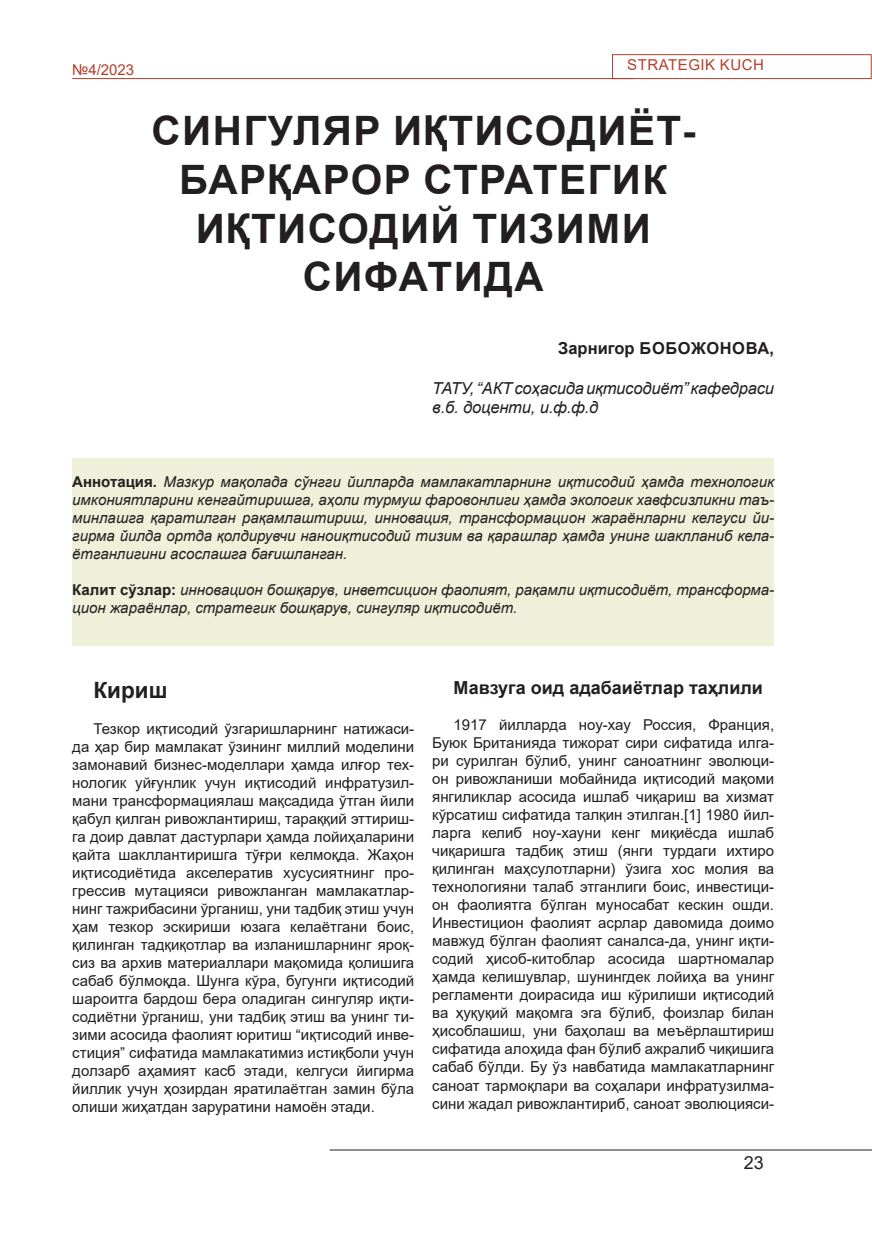
<style>
.page{position:relative;width:872px;height:1242px;background:#fff}
.page>*{position:absolute;margin:0;border:0;box-sizing:border-box;transform-origin:0 0}
.t1{font:700 40.5px/48.6px "Arial";letter-spacing:.035em;color:#231f20;text-align:center}
.t2{font:700 22.5px "Arial";color:#231f20}
.t3{font:700 18px "Arial";color:#231f20}
.t4{font:18px "Arial";color:#231f20}
.t5{font:italic 16.5px/19.8px "Arial";letter-spacing:-.01em;color:#231f20}
.t6{font:700 16.5px "Arial";letter-spacing:.03em;color:#231f20}
.t7{font:15px/18px "Arial";color:#231f20;text-align:justify}
.t8{font:italic 15px/18px "Arial";color:#231f20;text-align:justify}
.t9{font:15px "Arial";letter-spacing:.035em;color:#b2402a}
.s1{font-weight:700;font-style:normal}
</style>
<div class="page">
<hr style="left:330px;top:1149px;width:542px;height:1px;background:#231f20">
<div style="left:612px;top:54px;width:259px;height:25px;border:1px solid #b2402a"></div>
<hr style="left:72px;top:78px;width:562px;height:1px;background:#b2402a">
<div style="left:72px;top:458px;width:702px;height:188px;background:#eef0d9"></div>
<p class="t9" style="left:72px;top:60px;width:63px">№4/2023</p>
<p class="t9" style="left:627px;top:54px;width:138px">STRATEGIK KUCH</p>
<h1 class="t1" style="left:152px;top:107px;width:545px">Сингуляр иқтисодиёт&shy;барқарор стратегик иқтисодий тизими сифатида</h1>
<p class="t6" style="left:558px;top:336px;width:217px">Зарнигор Бобожонова,</p>
<p class="t5" style="left:432px;top:378px;width:343px">ТАТУ, “АКТ соҳасида иқтисодиёт” кафедраси в.б. доценти, и.ф.ф.д</p>
<p class="t8" style="left:72px;top:473px;width:703px"><span class="s1">Аннотация.</span> Мазкур мақолада сўнгги йилларда мамлакатларнинг иқтисодий ҳамда технологик имкониятларини кенгайтиришга, аҳоли турмуш фаровонлиги ҳамда экологик хавфсизликни таъ&shy;минлашга қаратилган рақамлаштириш, инновация, трансформацион жараёнларни келгуси йи&shy;гирма йилда ортда қолдирувчи наноиқтисодий тизим ва қарашлар ҳамда унинг шаклланиб кела&shy;ётганлигини асослашга бағишланган.</p>
<p class="t8" style="left:72px;top:581px;width:703px"><span class="s1">Калит сўзлар:</span> инновацион бошқарув, инветсицион фаолият, рақамли иқтисодиёт, трансформа&shy;цион жараёнлар, стратегик бошқарув, сингуляр иқтисодиёт.</p>
<h2 class="t2" style="left:94px;top:674px;width:75px">Кириш</h2>
<p class="t7" style="left:72px;top:719px;width:343px;text-indent:21px">ТЕЗКОР ИҚТИСОДИЙ ЎЗГАРИШЛАРНИНГ НАТИЖАСИ-ДА ҲАР БИР МАМЛАКАТ ЎЗИНИНГ МИЛЛИЙ МОДЕЛИНИ ЗАМОНАВИЙ БИЗНЕС-МОДЕЛЛАРИ ҲАМДА ИЛҒОР ТЕХ-НОЛОГИК УЙҒУНЛИК УЧУН ИҚТИСОДИЙ ИНФРАТУЗИЛ-МАНИ ТРАНСФОРМАЦИЯЛАШ МАҚСАДИДА ЎТГАН ЙИЛИ ҚАБУЛ ҚИЛГАН РИВОЖЛАНТИРИШ, ТАРАҚҚИЙ ЭТТИРИШ-ГА ДОИР ДАВЛАТ ДАСТУРЛАРИ ҲАМДА ЛОЙИҲАЛАРИНИ ҚАЙТА ШАКЛЛАНТИРИШГА ТЎҒРИ КЕЛМОҚДА. ЖАҲОН ИҚТИСОДИЁТИДА АКСЕЛЕРАТИВ ХУСУСИЯТНИНГ ПРО-ГРЕССИВ МУТАЦИЯСИ РИВОЖЛАНГАН МАМЛАКАТЛАР-НИНГ ТАЖРИБАСИНИ ЎРГАНИШ, УНИ ТАДБИҚ ЭТИШ УЧУН ҲАМ ТЕЗКОР ЭСКИРИШИ ЮЗАГА КЕЛАЁТГАНИ БОИС, ҚИЛИНГАН ТАДҚИҚОТЛАР ВА ИЗЛАНИШЛАРНИНГ ЯРОҚ-СИЗ ВА АРХИВ МАТЕРИАЛЛАРИ МАҚОМИДА ҚОЛИШИГА САБАБ БЎЛМОҚДА. ШУНГА КЎРА, БУГУНГИ ИҚТИСОДИЙ ШАРОИТГА БАРДОШ БЕРА ОЛАДИГАН СИНГУЛЯР ИҚТИ-СОДИЁТНИ ЎРГАНИШ, УНИ ТАДБИҚ ЭТИШ ВА УНИНГ ТИ-ЗИМИ АСОСИДА ФАОЛИЯТ ЮРИТИШ “ИҚТИСОДИЙ ИНВЕ-СТИЦИЯ” СИФАТИДА МАМЛАКАТИМИЗ ИСТИҚБОЛИ УЧУН ДОЛЗАРБ АҲАМИЯТ КАСБ ЭТАДИ, КЕЛГУСИ ЙИГИРМА ЙИЛЛИК УЧУН ҲОЗИРДАН ЯРАТИЛАЁТГАН ЗАМИН БЎЛА ОЛИШИ ЖИҲАТДАН ЗАРУРАТИНИ НАМОЁН ЭТАДИ.</p>
<p class="t3" style="left:453px;top:675px;width:311px">Мавзуга оид адабаиётлар таҳлили</p>
<p class="t7" style="left:432px;top:716px;width:343px;text-indent:21px">1917 ЙИЛЛАРДА НОУ-ХАУ РОССИЯ, ФРАНЦИЯ, БУЮК БРИТАНИЯДА ТИЖОРАТ СИРИ СИФАТИДА ИЛГА-РИ СУРИЛГАН БЎЛИБ, УНИНГ САНОАТНИНГ ЭВОЛЮЦИ-ОН РИВОЖЛАНИШИ МОБАЙНИДА ИҚТИСОДИЙ МАҚОМИ ЯНГИЛИКЛАР АСОСИДА ИШЛАБ ЧИҚАРИШ ВА ХИЗМАТ КЎРСАТИШ СИФАТИДА ТАЛҚИН ЭТИЛГАН.[1] 1980 ЙИЛ-ЛАРГА КЕЛИБ НОУ-ХАУНИ КЕНГ МИҚИЁСДА ИШЛАБ ЧИҚАРИШГА ТАДБИҚ ЭТИШ (ЯНГИ ТУРДАГИ ИХТИРО ҚИЛИНГАН МАҲСУЛОТЛАРНИ) ЎЗИГА ХОС МОЛИЯ ВА ТЕХНОЛОГИЯНИ ТАЛАБ ЭТГАНЛИГИ БОИС, ИНВЕСТИЦИ-ОН ФАОЛИЯТГА БЎЛГАН МУНОСАБАТ КЕСКИН ОШДИ.<br>ИНВЕСТИЦИОН ФАОЛИЯТ АСРЛАР ДАВОМИДА ДОИМО МАВЖУД БЎЛГАН ФАОЛИЯТ САНАЛСА-ДА, УНИНГ ИҚТИ-СОДИЙ ҲИСОБ-КИТОБЛАР АСОСИДА ШАРТНОМАЛАР ҲАМДА КЕЛИШУВЛАР, ШУНИНГДЕК ЛОЙИҲА ВА УНИНГ РЕГЛАМЕНТИ ДОИРАСИДА ИШ КЎРИЛИШИ ИҚТИСОДИЙ ВА ҲУҚУҚИЙ МАҚОМГА ЭГА БЎЛИБ, ФОИЗЛАР БИЛАН ҲИСОБЛАШИШ, УНИ БАҲОЛАШ ВА МЕЪЁРЛАШТИРИШ СИФАТИДА АЛОҲИДА ФАН БЎЛИБ АЖРАЛИБ ЧИҚИШИГА САБАБ БЎЛДИ. БУ ЎЗ НАВБАТИДА МАМЛАКАТЛАРНИНГ САНОАТ ТАРМОҚЛАРИ ВА СОҲАЛАРИ ИНФРАТУЗИЛМА-СИНИ ЖАДАЛ РИВОЖЛАНТИРИБ, САНОАТ ЭВОЛЮЦИЯСИ-</p>
<p class="t4" style="left:743px;top:1150px;width:22px">23</p>
</div>
